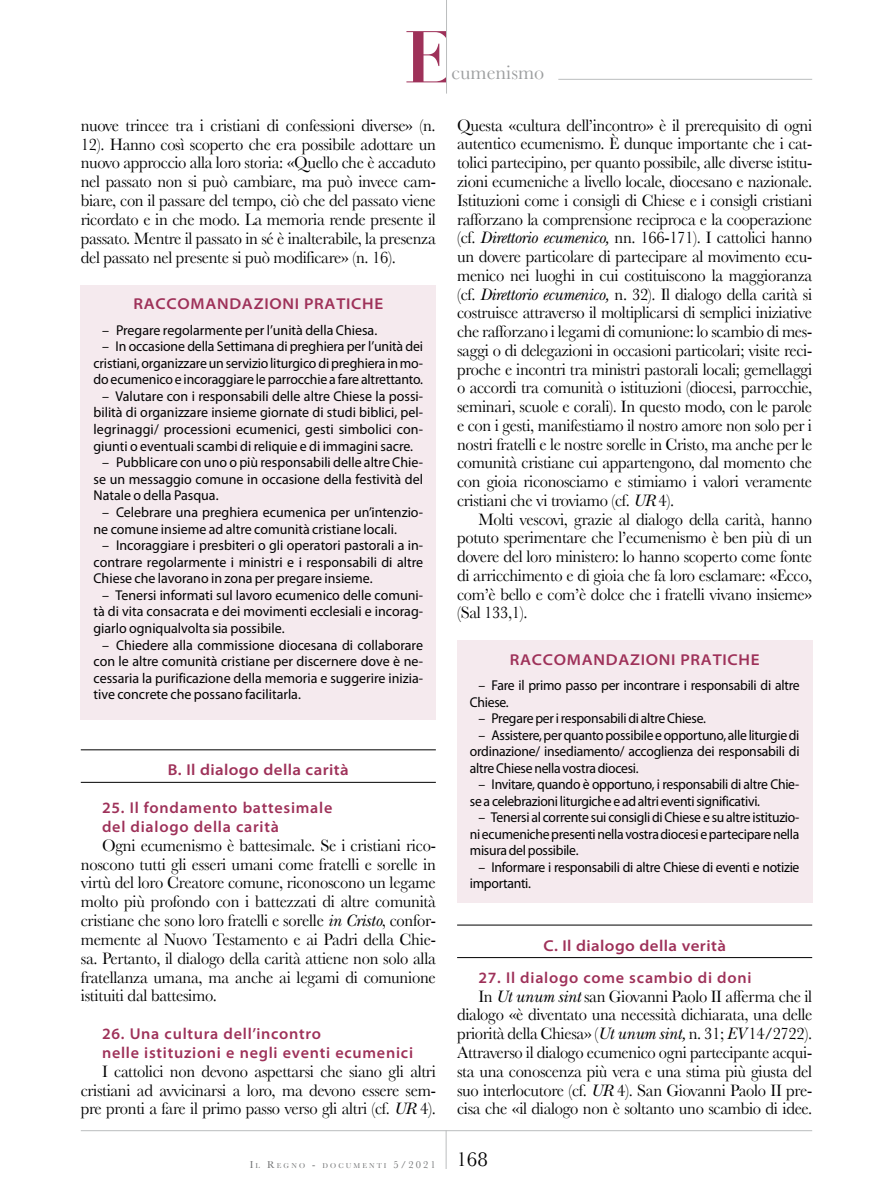
<style>
.page{position:relative;width:893px;height:1191px;background:#fff}
.page>*{position:absolute;margin:0;border:0;box-sizing:border-box;transform-origin:0 0}
.t1{font:700 72px "Didot LT";color:#9e3159}
.t2{font:20.1px "Baskerville";color:#9c9e9f}
.t3{font:17.25px/18.8px "Baskerville";letter-spacing:-.02em;color:#000;text-align:justify;scale:.96 1}
.t4{font:600 semi-expanded 15.75px/18.8px "Myriad Pro";letter-spacing:.05em;color:#9e3159;scale:.95 1}
.t5{font:600 semi-expanded 15.75px "Myriad Pro";letter-spacing:.05em;color:#9e3159}
.t6{font:600 semi-expanded 15.75px "Myriad Pro";letter-spacing:.025em;color:#9e3159}
.t7{font:14.25px/16.5px "Myriad Pro";letter-spacing:-.01em;color:#000;text-align:justify}
.t8{font:14.25px/16.5px "Myriad Pro";letter-spacing:-.01em;color:#000;scale:.96 1}
.t9{font:7.35px "Baskerville";letter-spacing:.285em;color:#707172}
.s1{font-family:"New Baskerville Std";font-style:italic}
.s2{font-size:10.5px}
</style>
<div class="page">
<hr style="left:81px;top:1130px;width:731px;height:1px;background:#bbbdbe">
<hr style="left:446px;top:1130px;width:1px;height:39px;background:#bbbdbe">
<hr style="left:558px;top:79px;width:254px;height:1px;background:#bbbdbe">
<hr style="left:446px;top:0;width:1px;height:94px;background:#bbbdbe">
<div style="left:457px;top:640px;width:355px;height:262px;background:#f5eaee"></div>
<div style="left:81px;top:285px;width:355px;height:435px;background:#f5eaee"></div>
<hr style="left:81px;top:749px;width:355px;height:1px;background:#000">
<hr style="left:81px;top:782px;width:355px;height:1px;background:#000">
<hr style="left:457px;top:924px;width:355px;height:1px;background:#000">
<hr style="left:457px;top:957px;width:355px;height:1px;background:#000">
<h1 class="t1" style="left:404px;top:13px;width:53px">E</h1>
<p class="t2" style="left:451px;top:61px;width:94px">cumenismo</p>
<p class="t3" style="left:81px;top:116px;width:371px">nuove trincee tra i cristiani di confessioni diverse» (n.<br>12). Hanno così scoperto che era possibile adottare un nuovo approccio alla loro storia: «Quello che è accaduto nel passato non si può cambiare, ma può invece cam&shy;biare, con il passare del tempo, ciò che del passato viene ricordato e in che modo. La memoria rende presente il passato. Mentre il passato in sé è inalterabile, la presenza del passato nel presente si può modificare» (n. 16).</p>
<p class="t5" style="left:133px;top:295px;width:251px">RACCOMANDAZIONI PRATICHE</p>
<p class="t7" style="left:102px;top:322px;width:277px">– Pregare regolarmente per l’unità della Chiesa.</p>
<p class="t7" style="left:94px;top:338px;width:331px;text-align:center">– In occasione della Settimana di preghiera per l’unità dei cristiani, organizzare un servizio liturgico di preghiera in mo&shy;do ecumenico e incoraggiare le parrocchie a fare altrettanto.</p>
<p class="t7" style="left:94px;top:388px;width:331px;text-indent:9px">– Valutare con i responsabili delle altre Chiese la possi&shy;bilità di organizzare insieme giornate di studi biblici, pel&shy;legrinaggi/ processioni ecumenici, gesti simbolici con&shy;giunti o eventuali scambi di reliquie e di immagini sacre.</p>
<p class="t7" style="left:94px;top:454px;width:331px;text-indent:9px">– Pubblicare con uno o più responsabili delle altre Chie&shy;se un messaggio comune in occasione della festività del Natale o della Pasqua.</p>
<p class="t7" style="left:94px;top:504px;width:331px;text-indent:9px">– Celebrare una preghiera ecumenica per un’intenzio&shy;ne comune insieme ad altre comunità cristiane locali.</p>
<p class="t7" style="left:94px;top:537px;width:331px;text-indent:9px">– Incoraggiare i presbiteri o gli operatori pastorali a in&shy;contrare regolarmente i ministri e i responsabili di altre Chiese che lavorano in zona per pregare insieme.</p>
<p class="t7" style="left:94px;top:587px;width:331px;text-indent:9px">– Tenersi informati sul lavoro ecumenico delle comuni&shy;tà di vita consacrata e dei movimenti ecclesiali e incorag&shy;giarlo ogniqualvolta sia possibile.</p>
<p class="t7" style="left:94px;top:637px;width:331px;text-indent:9px">– Chiedere alla commissione diocesana di collaborare con le altre comunità cristiane per discernere dove è ne&shy;cessaria la purificazione della memoria e suggerire inizia&shy;tive concrete che possano facilitarla.</p>
<p class="t6" style="left:168px;top:761px;width:182px">B. Il dialogo della carità</p>
<p class="t4" style="left:102px;top:798px;width:244px">25. Il fondamento battesimale del dialogo della carità</p>
<p class="t3" style="left:81px;top:835px;width:371px;text-indent:21px">Ogni ecumenismo è battesimale. Se i cristiani rico&shy;noscono tutti gli esseri umani come fratelli e sorelle in virtù del loro Creatore comune, riconoscono un legame molto più profondo con i battezzati di altre comunità cristiane che sono loro fratelli e sorelle <span class="s1">in Cristo</span>, confor&shy;memente al Nuovo Testamento e ai Padri della Chie&shy;sa. Pertanto, il dialogo della carità attiene non solo alla fratellanza umana, ma anche ai legami di comunione istituiti dal battesimo.</p>
<p class="t4" style="left:102px;top:1024px;width:329px">26. Una cultura dell’incontro<br>nelle istituzioni e negli eventi ecumenici</p>
<p class="t3" style="left:81px;top:1061px;width:371px;text-indent:21px">I cattolici non devono aspettarsi che siano gli altri cristiani ad avvicinarsi a loro, ma devono essere sem&shy;pre pronti a fare il primo passo verso gli altri (cf. <span class="s1">UR</span> 4).</p>
<p class="t3" style="left:457px;top:116px;width:371px">Questa «cultura dell’incontro» è il prerequisito di ogni autentico ecumenismo. È dunque importante che i cat&shy;tolici partecipino, per quanto possibile, alle diverse istitu&shy;zioni ecumeniche a livello locale, diocesano e nazionale.<br>Istituzioni come i consigli di Chiese e i consigli cristiani rafforzano la comprensione reciproca e la cooperazione (cf. <span class="s1">Direttorio ecumenico,</span> nn. 166-171). I cattolici hanno un dovere particolare di partecipare al movimento ecu&shy;menico nei luoghi in cui costituiscono la maggioranza (cf. <span class="s1">Direttorio ecumenico,</span> n. 32). Il dialogo della carità si costruisce attraverso il moltiplicarsi di semplici iniziative che rafforzano i legami di comunione: lo scambio di mes&shy;saggi o di delegazioni in occasioni particolari; visite reci&shy;proche e incontri tra ministri pastorali locali; gemellaggi o accordi tra comunità o istituzioni (diocesi, parrocchie, seminari, scuole e corali). In questo modo, con le parole e con i gesti, manifestiamo il nostro amore non solo per i nostri fratelli e le nostre sorelle in Cristo, ma anche per le comunità cristiane cui appartengono, dal momento che con gioia riconosciamo e stimiamo i valori veramente cristiani che vi troviamo (cf. <span class="s1">UR</span> 4).</p>
<p class="t3" style="left:457px;top:509px;width:371px;text-indent:21px">Molti vescovi, grazie al dialogo della carità, hanno potuto sperimentare che l’ecumenismo è ben più di un dovere del loro ministero: lo hanno scoperto come fonte di arricchimento e di gioia che fa loro esclamare: «Ecco, com’è bello e com’è dolce che i fratelli vivano insieme» (Sal 133,1).</p>
<p class="t5" style="left:510px;top:651px;width:251px">RACCOMANDAZIONI PRATICHE</p>
<p class="t8" style="left:470px;top:677px;width:345px;text-indent:8px">– Fare il primo passo per incontrare i responsabili di altre<br>Chiese.</p>
<p class="t8" style="left:478px;top:710px;width:238px">– Pregare per i responsabili di altre Chiese.</p>
<p class="t8" style="left:470px;top:727px;width:345px;text-align:justify;text-indent:9px">– Assistere, per quanto possibile e opportuno, alle liturgie di ordinazione/ insediamento/ accoglienza dei responsabili di altre Chiese nella vostra diocesi.</p>
<p class="t8" style="left:470px;top:776px;width:345px;text-indent:9px">– Invitare, quando è opportuno, i responsabili di altre Chie&shy;se a celebrazioni liturgiche e ad altri eventi significativi.</p>
<p class="t8" style="left:470px;top:809px;width:345px;text-align:justify;text-indent:9px">– Tenersi al corrente sui consigli di Chiese e su altre istituzio&shy;ni ecumeniche presenti nella vostra diocesi e partecipare nella misura del possibile.</p>
<p class="t8" style="left:470px;top:859px;width:345px;text-indent:9px">– Informare i responsabili di altre Chiese di eventi e notizie importanti.</p>
<p class="t6" style="left:543px;top:936px;width:184px">C. Il dialogo della verità</p>
<p class="t4" style="left:478px;top:968px;width:289px">27. Il dialogo come scambio di doni</p>
<p class="t3" style="left:457px;top:986px;width:371px;text-indent:21px">In <span class="s1">Ut unum sint</span> san Giovanni Paolo II afferma che il dialogo «è diventato una necessità dichiarata, una delle priorità della Chiesa» (<span class="s1">Ut unum sint,</span> n. 31; <span class="s1">EV</span> 14/2722).<br>Attraverso il dialogo ecumenico ogni partecipante acqui&shy;sta una conoscenza più vera e una stima più giusta del suo interlocutore (cf. <span class="s1">UR</span> 4). San Giovanni Paolo II pre&shy;cisa che «il dialogo non è soltanto uno scambio di idee.</p>
<p class="t9" style="left:250px;top:1160px;width:240px"><span class="s2">I</span>L <span class="s2">R</span>EGNO <span class="s2">-</span> DOCUMENTI <span class="s2">5/2021</span> <sup>168</sup></p>
</div>
